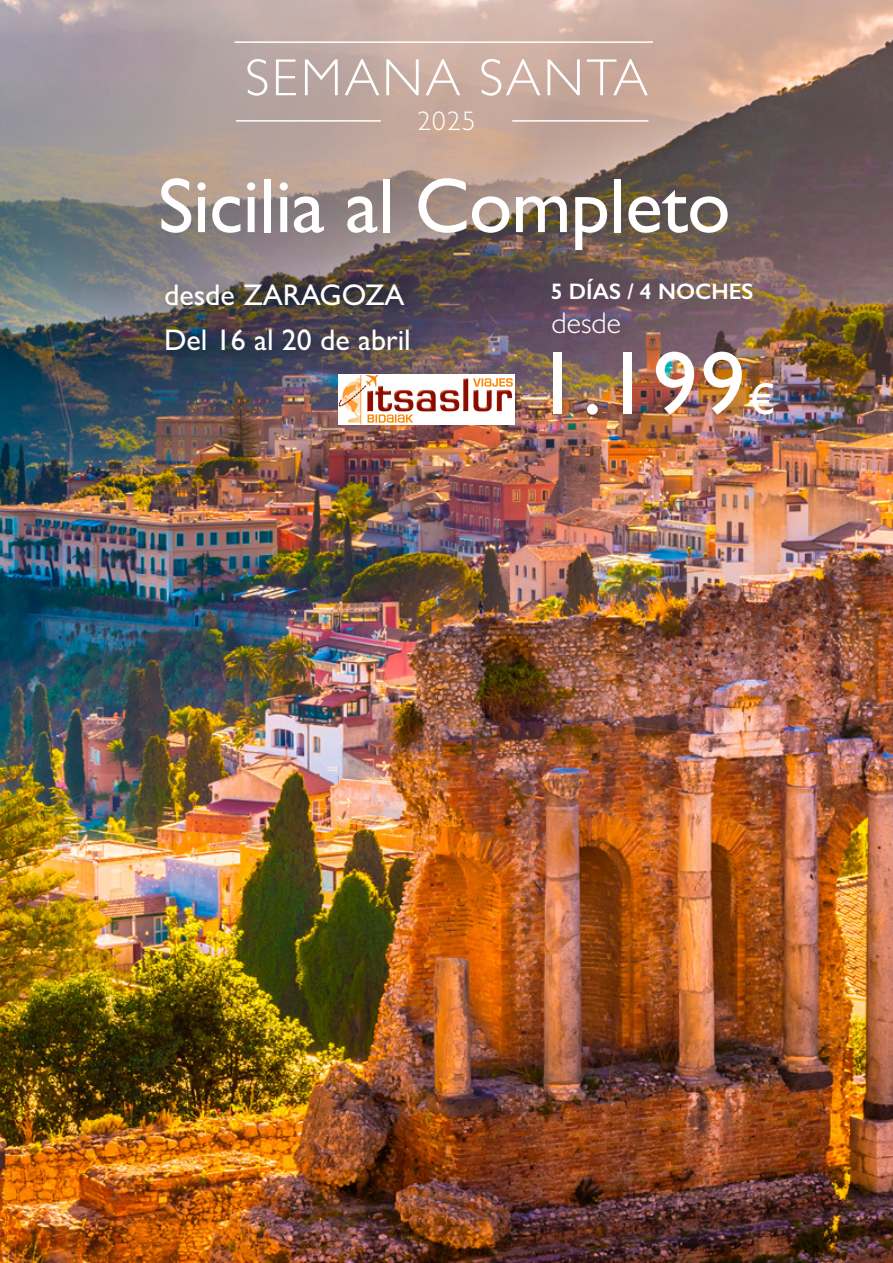
<style>
.page{position:relative;width:893px;height:1263px;background:#fff}
.page>*{position:absolute;margin:0;border:0;box-sizing:border-box;transform-origin:0 0}
.t1{font:500 90px "Gill Sans";color:#fff}
.t2{font:500 78px "Gill Sans";letter-spacing:-.01em;color:#fff}
.t3{font:300 52.5px "Gill Sans";letter-spacing:.05em;color:#fff}
.t4{font:500 30px/44.5px "Gill Sans";color:#fff}
.t5{font:300 30px "Gill Sans";color:#fff}
.t6{font:300 27px "Gill Sans";color:#fff}
.t7{font:600 22.5px "Gill Sans";color:#fff}
.s1{font-size:45px}
</style>
<div class="page">
<img style="left:0;top:0;width:893px;height:1262px">
<hr style="left:236px;top:120px;width:145px;height:2px;background:#fff">
<hr style="left:512px;top:120px;width:136px;height:2px;background:#fff">
<hr style="left:234px;top:41px;width:419px;height:2px;background:#fff">
<div style="left:153px;top:270px;width:270px;height:93px;background:#000;opacity:.42"></div>
<img style="left:339px;top:374px;width:176px;height:51px">
<h3 class="t3" style="left:245px;top:46px;width:405px">SEMANA SANTA</h3>
<p class="t6" style="left:417px;top:104px;width:60px">2025</p>
<h2 class="t2" style="left:158px;top:159px;width:574px">Sicilia al Completo</h2>
<p class="t4" style="left:164px;top:272px;width:248px">desde ZARAGOZA<br>Del 16 al 20 de abril</p>
<h1 class="t1" style="left:535px;top:330px;width:242px">1.199<span class="s1">€</span></h1>
<p class="t7" style="left:551px;top:278px;width:204px">5 DÍAS / 4 NOCHES</p>
<p class="t5" style="left:552px;top:305px;width:71px">desde</p>
</div>
